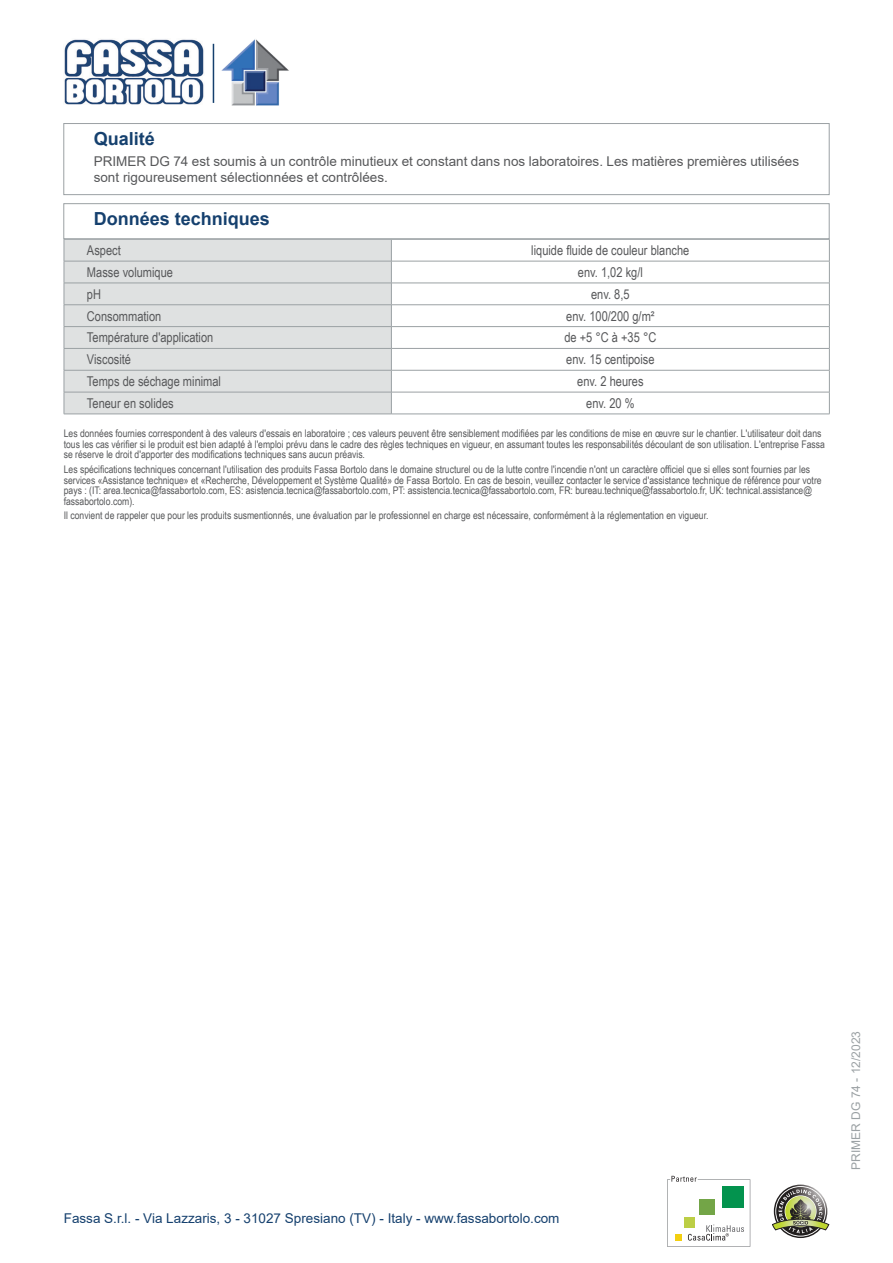
<style>
.page{position:relative;width:893px;height:1263px;background:#fff}
.page>*{position:absolute;margin:0;border:0;box-sizing:border-box;transform-origin:0 0}
.Titolo{font:700 18px "Arial";color:#15406e}
.Qualita{font:13.5px/16.2px "Arial";color:#57585a}
.normale_centrato{font:13.5px "Arial Narrow";color:#57585a}
.normale_sx{font:13.5px "Arial Narrow";color:#57585a}
.t1{font:13.5px "Arial";color:#15406e}
.t2{font:12px "Arial";color:#9ba1a4}
.Disclaimer{font:10.5px/10.5px "Arial Narrow";color:#57585a}
</style>
<div class="page">
<div style="left:64px;top:123px;width:765px;height:72px;border:1px solid #9ba1a4"></div>
<div style="left:64px;top:203px;width:765px;height:36px;border:1px solid #9ba1a4"></div>
<div style="left:65px;top:240px;width:326px;height:174px;background:#dfe1e1"></div>
<hr style="left:64px;top:239px;width:327px;height:1px;background:#9ba1a4">
<hr style="left:391px;top:239px;width:439px;height:1px;background:#9ba1a4">
<hr style="left:64px;top:261px;width:327px;height:1px;background:#9ba1a4">
<hr style="left:391px;top:261px;width:439px;height:1px;background:#9ba1a4">
<hr style="left:64px;top:283px;width:327px;height:1px;background:#9ba1a4">
<hr style="left:391px;top:283px;width:439px;height:1px;background:#9ba1a4">
<hr style="left:64px;top:304px;width:327px;height:1px;background:#9ba1a4">
<hr style="left:391px;top:304px;width:439px;height:1px;background:#9ba1a4">
<hr style="left:64px;top:326px;width:327px;height:1px;background:#9ba1a4">
<hr style="left:391px;top:326px;width:439px;height:1px;background:#9ba1a4">
<hr style="left:64px;top:348px;width:327px;height:1px;background:#9ba1a4">
<hr style="left:391px;top:348px;width:439px;height:1px;background:#9ba1a4">
<hr style="left:64px;top:370px;width:327px;height:1px;background:#9ba1a4">
<hr style="left:391px;top:370px;width:439px;height:1px;background:#9ba1a4">
<hr style="left:64px;top:392px;width:327px;height:1px;background:#9ba1a4">
<svg style="left:64px;top:240px;width:1px;height:174px"></svg>
<hr style="left:64px;top:414px;width:327px;height:1px;background:#9ba1a4">
<hr style="left:391px;top:392px;width:439px;height:1px;background:#9ba1a4">
<svg style="left:391px;top:239px;width:1px;height:175px"></svg>
<svg style="left:829px;top:239px;width:1px;height:175px"></svg>
<hr style="left:391px;top:414px;width:439px;height:1px;background:#9ba1a4">
<svg style="left:667px;top:1176px;width:83px;height:71px"></svg>
<svg style="left:772px;top:1186px;width:57px;height:50px"></svg>
<img style="left:64px;top:39px;width:140px;height:66px">
<hr style="left:213px;top:44px;width:1px;height:59px;background:#15406e">
<img style="left:221px;top:39px;width:68px;height:67px">
<p class="Titolo" style="left:94px;top:126px;width:63px">Qualité</p>
<p class="Qualita" style="left:94px;top:153px;width:707px">PRIMER DG 74 est soumis à un contrôle minutieux et constant dans nos laboratoires. Les matières premières utilisées sont rigoureusement sélectionnées et contrôlées.</p>
<p class="Titolo" style="left:94px;top:206px;width:178px">Données techniques</p>
<p class="normale_sx" style="left:87px;top:240px;width:35px">Aspect</p>
<p class="normale_centrato" style="left:531px;top:240px;width:160px">liquide fluide de couleur blanche</p>
<p class="normale_sx" style="left:87px;top:262px;width:88px">Masse volumique</p>
<p class="normale_centrato" style="left:578px;top:262px;width:67px">env. 1,02 kg/l</p>
<p class="normale_sx" style="left:87px;top:284px;width:16px">pH</p>
<p class="normale_centrato" style="left:591px;top:284px;width:40px">env. 8,5</p>
<p class="normale_sx" style="left:87px;top:306px;width:76px">Consommation</p>
<p class="normale_centrato" style="left:566px;top:306px;width:90px">env. 100/200 g/m²</p>
<p class="normale_sx" style="left:87px;top:328px;width:128px">Température d'application</p>
<p class="normale_centrato" style="left:564px;top:328px;width:94px">de +5 °C à +35 °C</p>
<p class="normale_sx" style="left:87px;top:350px;width:46px">Viscosité</p>
<p class="normale_centrato" style="left:566px;top:350px;width:90px">env. 15 centipoise</p>
<p class="normale_sx" style="left:87px;top:371px;width:136px">Temps de séchage minimal</p>
<p class="normale_centrato" style="left:577px;top:371px;width:68px">env. 2 heures</p>
<p class="normale_sx" style="left:87px;top:393px;width:88px">Teneur en solides</p>
<p class="normale_centrato" style="left:586px;top:393px;width:50px">env. 20 %</p>
<p class="Disclaimer" style="left:64px;top:428px;width:763px">Les données fournies correspondent à des valeurs d'essais en laboratoire ; ces valeurs peuvent être sensiblement modifiées par les conditions de mise en œuvre sur le chantier. L'utilisateur doit dans tous les cas vérifier si le produit est bien adapté à l'emploi prévu dans le cadre des règles techniques en vigueur, en assumant toutes les responsabilités découlant de son utilisation. L'entreprise Fassa se réserve le droit d'apporter des modifications techniques sans aucun préavis.</p>
<p class="Disclaimer" style="left:64px;top:464px;width:759px">Les spécifications techniques concernant l'utilisation des produits Fassa Bortolo dans le domaine structurel ou de la lutte contre l'incendie n'ont un caractère officiel que si elles sont fournies par les services «Assistance technique» et «Recherche, Développement et Système Qualité» de Fassa Bortolo. En cas de besoin, veuillez contacter le service d'assistance technique de référence pour votre pays : (IT: area.tecnica@fassabortolo.com, ES: asistencia.tecnica@fassabortolo.com, PT: assistencia.tecnica@fassabortolo.com, FR: bureau.technique@fassabortolo.fr, UK: technical.assistance@ fassabortolo.com).</p>
<p class="Disclaimer" style="left:64px;top:510px;width:646px">Il convient de rappeler que pour les produits susmentionnés, une évaluation par le professionnel en charge est nécessaire, conformément à la réglementation en vigueur.</p>
<p class="t1" style="left:64px;top:1208px;width:497px">Fassa S.r.l. - Via Lazzaris, 3 - 31027 Spresiano (TV) - Italy - www.fassabortolo.com</p>
<p class="t2" style="left:848px;top:1170px;width:140px;rotate:-90deg">PRIMER DG 74 - 12/2023</p>
</div>
